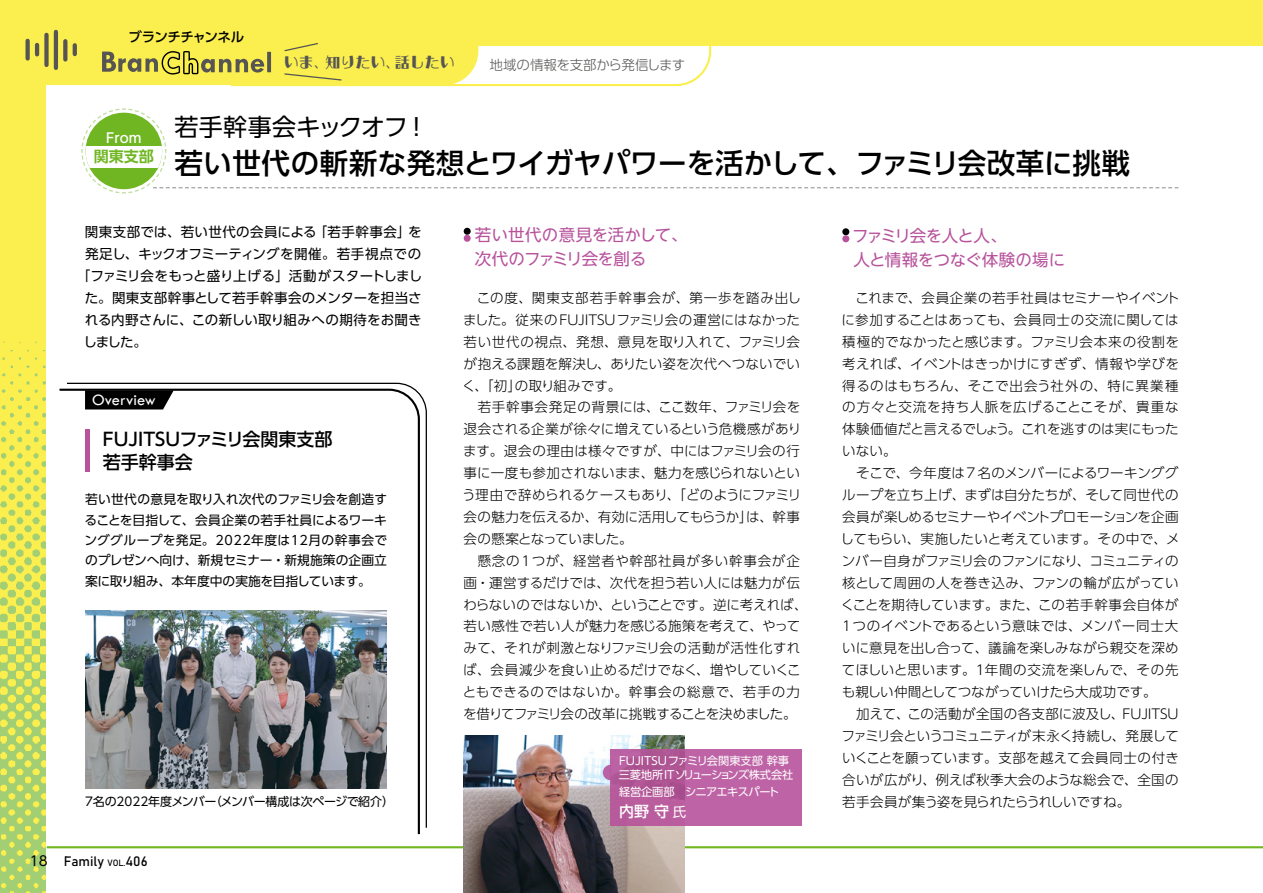
<style>
.page{position:relative;width:1263px;height:893px;background:#faef4e}
.page>*{position:absolute;margin:0;border:0;box-sizing:border-box;transform-origin:0 0}
.t1{font:500 28.5px "UD Shin Go Pro";color:#000}
.t2{font:24px "UD Shin Go Pro";letter-spacing:.015em;color:#000}
.t3{font:500 18px/22.5px "UD Shin Go Pro";color:#000}
.t4{font:16.5px/24px "UD Shin Go NT Pro";letter-spacing:-.03em;color:#b7529b}
.t5{font:16.5px "Tw Cen";color:#fff}
.t6{font:15px "AB lineboard bold";color:#565554}
.t7{font:500 15px "UD Shin Go Pro";color:#fff}
.t8{font:700 15px "UD Shin Go Pro De";color:#6fb622}
.t9{font:300 13.5px/21.9px "UD Shin Go Pro";letter-spacing:.01em;color:#000;text-align:justify}
.t10{font:13.5px "UD Shin Go Pro";letter-spacing:.01em;color:#000}
.t11{font:13.5px "UD Shin Go Pro";letter-spacing:-.025em;color:#000}
.t12{font:13.5px "UD Shin Go Pro";letter-spacing:.03em;color:#000}
.t13{font:300 13.5px "UD Shin Go Pro";letter-spacing:-.025em;color:#000}
.t14{font:300 13.5px "UD Shin Go Pro";letter-spacing:-.025em;color:#565554}
.t15{font:13.5px "Bahnschrift";color:#000}
.t16{font:500 13.5px "UD Shin Go Pro";letter-spacing:-.045em;color:#000}
.t17{font:500 13.5px "UD Shin Go Pro";color:#fff}
.t18{font:12.75px/20.4px "UD Shin Go Pro";letter-spacing:-.005em;color:#000;text-align:justify}
.t19{font:12px "UD Shin Go Pro";letter-spacing:-.03em;color:#000}
.t20{font:11.25px/14.2px "UD Shin Go Pro";letter-spacing:-.015em;color:#fff}
.t21{font:11.25px "UD Shin Go Pro";letter-spacing:-.05em;color:#fff}
.s1{font-weight:400;font-size:13.5px}
.s2{font-family:"UD Shin Go Pro"}
.s3{font-size:9px}
</style>
<div class="page">
<img style="left:0;top:326px;width:47px;height:567px">
<div style="left:47px;top:47px;width:1216px;height:846px;background:#fff"></div>
<div style="left:464px;top:228px;width:7px;height:7px;background:#000;border-radius:50%"></div>
<div style="left:464px;top:235px;width:7px;height:7px;background:#b7529b;border-radius:50%"></div>
<div style="left:842px;top:228px;width:7px;height:7px;background:#000;border-radius:50%"></div>
<div style="left:842px;top:235px;width:7px;height:7px;background:#b7529b;border-radius:50%"></div>
<hr style="left:47px;top:846px;width:1216px;height:2px;background:#6fb622">
<img style="left:463px;top:736px;width:221px;height:157px">
<svg style="left:66px;top:382px;width:361px;height:447px"></svg>
<svg style="left:25px;top:29px;width:687px;height:58px"></svg>
<div style="left:610px;top:749px;width:192px;height:76px;background:linear-gradient(to right,#b25898,#c166a8)"></div>
<svg style="left:603px;top:765px;width:7px;height:15px"></svg>
<hr style="left:86px;top:429px;width:4px;height:43px;background:#b7529b">
<svg style="left:81px;top:108px;width:1097px;height:86px"></svg>
<div style="left:86px;top:113px;width:76px;height:76px;background:#6fb622;border-radius:50%"></div>
<div style="left:86px;top:147px;width:76px;height:21px;background:#fff"></div>
<p class="t16" style="left:129px;top:26px;width:117px">ブランチチャンネル</p>
<p class="t6" style="left:284px;top:55px;width:173px">いま、知りたい、話したい</p>
<p class="t14" style="left:489px;top:54px;width:197px">地域の情報を支部から発信します</p>
<p class="t17" style="left:106px;top:127px;width:37px">From</p>
<p class="t8" style="left:94px;top:145px;width:61px">関東支部</p>
<h2 class="t2" style="left:174px;top:107px;width:256px">若手幹事会キックオフ！</h2>
<h1 class="t1" style="left:174px;top:140px;width:957px">若い世代の斬新な発想とワイガヤパワーを活かして、ファミリ会改革に挑戦</h1>
<p class="t12" style="left:85px;top:221px;width:338px">関東支部では、若い世代の会員による「若手幹事会」を</p>
<p class="t10" style="left:85px;top:243px;width:338px">発足し、キックオフミーティングを開催。若手視点での</p>
<p class="t11" style="left:77px;top:265px;width:347px">「ファミリ会をもっと盛り上げる」活動がスタートしまし</p>
<p class="t10" style="left:85px;top:287px;width:338px">た。関東支部幹事として若手幹事会のメンターを担当さ</p>
<p class="t10" style="left:85px;top:309px;width:338px">れる内野さんに、この新しい取り組みへの期待をお聞き</p>
<p class="t10" style="left:83px;top:331px;width:65px">しました。</p>
<p class="t4" style="left:475px;top:222px;width:215px">若い世代の意見を活かして、次代のファミリ会を創る</p>
<p class="t9" style="left:462px;top:286px;width:340px;text-indent:14px">この度、関東支部若手幹事会が、第一歩を踏み出しました。従来のFUJITSUファミリ会の運営にはなかった若い世代の視点、発想、意見を取り入れて、ファミリ会が抱える課題を解決し、ありたい姿を次代へつないでいく、「初」の取り組みです。</p>
<p class="t9" style="left:462px;top:396px;width:341px;text-indent:15px">若手幹事会発足の背景には、ここ数年、ファミリ会を退会される企業が徐々に増えているという危機感があります。退会の理由は様々ですが、中にはファミリ会の行事に一度も参加されないまま、魅力を感じられないという理由で辞められるケースもあり、「どのようにファミリ会の魅力を伝えるか、有効に活用してもらうか」は、幹事会の懸案となっていました。</p>
<p class="t9" style="left:463px;top:549px;width:346px;text-align:left;text-indent:15px">懸念の1つが、経営者や幹部社員が多い幹事会が企画・運営するだけでは、次代を担う若い人には魅力が伝わらないのではないか、ということです。逆に考えれば、若い感性で若い人が魅力を感じる施策を考えて、やってみて、それが刺激となりファミリ会の活動が活性化すれば、会員減少を食い止めるだけでなく、増やしていくこともできるのではないか。幹事会の総意で、若手の力を借りてファミリ会の改革に挑戦することを決めました。</p>
<p class="t4" style="left:852px;top:223px;width:214px">ファミリ会を人と人、<br>人と情報をつなぐ体験の場に</p>
<p class="t9" style="left:842px;top:286px;width:339px;text-indent:14px">これまで、会員企業の若手社員はセミナーやイベントに参加することはあっても、会員同士の交流に関しては積極的でなかったと感じます。ファミリ会本来の役割を考えれば、イベントはきっかけにすぎず、情報や学びを得るのはもちろん、そこで出会う社外の、特に異業種の方々と交流を持ち人脈を広げることこそが、貴重な体験価値だと言えるでしょう。これを逃すのは実にもったいない。</p>
<p class="t9" style="left:840px;top:462px;width:340px;text-indent:16px">そこで、今年度は7名のメンバーによるワーキンググループを立ち上げ、まずは自分たちが、そして同世代の会員が楽しめるセミナーやイベントプロモーションを企画してもらい、実施したいと考えています。その中で、メンバー自身がファミリ会のファンになり、コミュニティの核として周囲の人を巻き込み、ファンの輪が広がっていくことを期待しています。また、この若手幹事会自体が1つのイベントであるという意味では、メンバー同士大いに意見を出し合って、議論を楽しみながら親交を深めてほしいと思います。１年間の交流を楽しんで、その先も親しい仲間としてつながっていけたら大成功です。</p>
<p class="t9" style="left:841px;top:702px;width:339px;text-indent:15px">加えて、この活動が全国の各支部に波及し、FUJITSUファミリ会というコミュニティが末永く持続し、発展していくことを願っています。支部を越えて会員同士の付き合いが広がり、例えば秋季大会のような総会で、全国の</p>
<p class="t5" style="left:92px;top:389px;width:65px">Overview</p>
<h3 class="t3" style="left:103px;top:428px;width:231px">FUJITSUファミリ会関東支部若手幹事会</h3>
<p class="t18" style="left:85px;top:489px;width:304px">若い世代の意見を取り入れ次代のファミリ会を創造することを目指して、会員企業の若手社員によるワーキンググループを発足。2022年度は12月の幹事会でのプレゼンへ向け、新規セミナー・新規施策の企画立案に取り組み、本年度中の実施を目指しています。</p>
<p class="t20" style="left:619px;top:753px;width:176px">FUJITSUファミリ会関東支部幹事三菱地所ITソリューションズ株式会社</p>
<p class="t21" style="left:619px;top:782px;width:162px">経営企画部　シニアエキスパート</p>
<p class="t7" style="left:619px;top:799px;width:69px">内野 守<span class="s1">氏</span></p>
<p class="t19" style="left:85px;top:791px;width:311px">7名の2022年度メンバー（メンバー構成は次ページで紹介）</p>
<p class="t13" style="left:842px;top:791px;width:289px">若手会員が集う姿を見られたらうれしいですね。</p>
<p class="t15" style="left:30px;top:850px;width:119px"><span class="s2">18</span> Family <span class="s3">VOL.</span>406</p>
</div>
